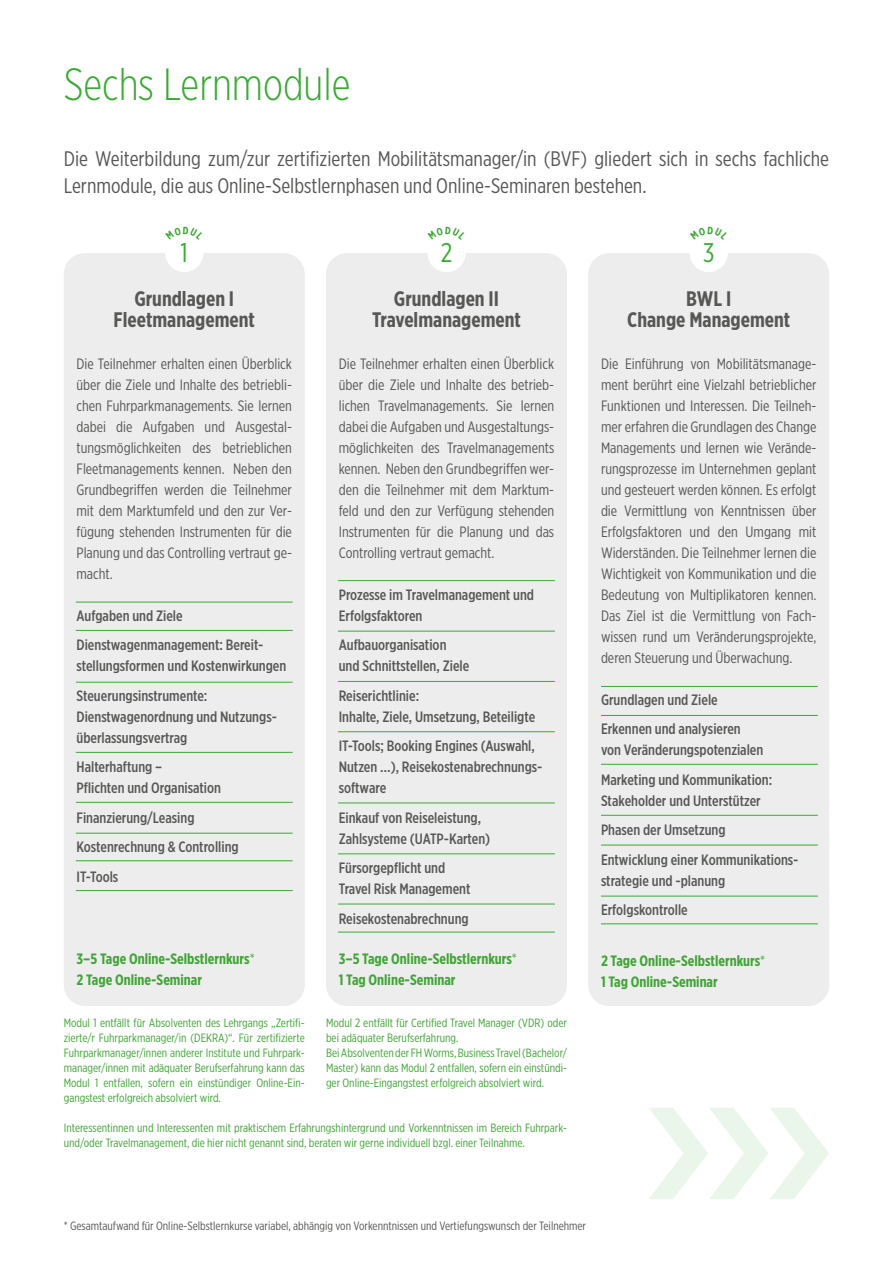
<style>
.page{position:relative;width:893px;height:1263px;background:#fff}
.page>*{position:absolute;margin:0;border:0;box-sizing:border-box;transform-origin:0 0}
.Head_16{font:300 45px "Gotham X Narrow";color:#3aaa35}
.Copy{font:27px "Gotham X Narrow";color:#3aaa35}
.Copy-2{font:21px/27px "Gotham X Narrow";color:#575756}
.Copy-3{font:700 21px/21px "Gotham X Narrow";color:#575756;text-align:center}
.Copy-4{font:15px/21px "Gotham X Narrow";color:#575756;text-align:justify}
.Copy-5{font:500 15px/21px "Gotham X Narrow";color:#575756}
.Copy-6{font:700 15px "Gotham X Narrow";color:#3fa535}
.Copy-7{font:12px/15px "Gotham X Narrow";color:#3fa535}
.Copy-8{font:12px "Gotham X Narrow";color:#575756}
.s1{font-weight:400}
</style>
<div class="page">
<div style="left:326px;top:253px;width:241px;height:753px;background:#ededed;border-radius:21px"></div>
<div style="left:588px;top:253px;width:241px;height:753px;background:#ededed;border-radius:21px"></div>
<div style="left:427px;top:234px;width:39px;height:38px;background:#fff;border-radius:50%"></div>
<div style="left:690px;top:234px;width:38px;height:38px;background:#fff;border-radius:50%"></div>
<div style="left:64px;top:253px;width:241px;height:753px;background:#ededed;border-radius:21px"></div>
<svg style="left:649px;top:1108px;width:180px;height:91px"></svg>
<div style="left:165px;top:234px;width:38px;height:38px;background:#fff;border-radius:50%"></div>
<hr style="left:76px;top:602px;width:217px;height:1px;background:#3aaa35">
<hr style="left:338px;top:580px;width:217px;height:1px;background:#3aaa35">
<hr style="left:601px;top:686px;width:217px;height:1px;background:#3aaa35">
<hr style="left:601px;top:715px;width:217px;height:1px;background:#3aaa35">
<hr style="left:601px;top:764px;width:217px;height:1px;background:#3aaa35">
<hr style="left:601px;top:815px;width:217px;height:1px;background:#3aaa35">
<hr style="left:601px;top:845px;width:217px;height:1px;background:#3aaa35">
<hr style="left:601px;top:896px;width:217px;height:1px;background:#3aaa35">
<hr style="left:601px;top:923px;width:217px;height:1px;background:#3aaa35">
<hr style="left:338px;top:631px;width:217px;height:1px;background:#3aaa35">
<hr style="left:338px;top:853px;width:217px;height:1px;background:#3aaa35">
<hr style="left:338px;top:681px;width:217px;height:1px;background:#3aaa35">
<hr style="left:338px;top:731px;width:217px;height:1px;background:#3aaa35">
<hr style="left:338px;top:904px;width:217px;height:1px;background:#3aaa35">
<hr style="left:338px;top:802px;width:217px;height:1px;background:#3aaa35">
<hr style="left:338px;top:932px;width:217px;height:1px;background:#3aaa35">
<hr style="left:76px;top:630px;width:217px;height:1px;background:#3aaa35">
<hr style="left:76px;top:682px;width:217px;height:1px;background:#3aaa35">
<hr style="left:76px;top:752px;width:217px;height:1px;background:#3aaa35">
<hr style="left:76px;top:802px;width:217px;height:1px;background:#3aaa35">
<hr style="left:76px;top:833px;width:217px;height:1px;background:#3aaa35">
<hr style="left:76px;top:860px;width:217px;height:1px;background:#3aaa35">
<hr style="left:76px;top:890px;width:217px;height:1px;background:#3aaa35">
<p class="Head_16" style="left:64px;top:58px;width:288px">Sechs Lernmodule</p>
<p class="Copy-2" style="left:64px;top:144px;width:767px">Die Weiterbildung zum/zur zertifizierten Mobilitätsmanager/in (BVF) gliedert sich in sechs fachliche<br>Lernmodule, die aus Online-Selbstlernphasen und Online-Seminaren bestehen.</p>
<p class="Copy" style="left:181px;top:236px;width:9px">1</p>
<p class="Copy-3" style="left:134px;top:288px;width:101px">Grundlagen I</p>
<p class="Copy-3" style="left:114px;top:309px;width:143px">Fleetmanagement</p>
<p class="Copy-4" style="left:77px;top:353px;width:217px">Die Teilnehmer erhalten einen Überblick über die Ziele und Inhalte des betriebli&shy;chen Fuhrparkmanagements. Sie lernen dabei die Aufgaben und Ausgestal&shy;tungsmöglichkeiten des betrieblichen Fleetmanagements kennen. Neben den Grundbegriffen werden die Teilnehmer mit dem Marktumfeld und den zur Ver&shy;fügung stehenden Instrumenten für die Planung und das Controlling vertraut ge&shy;macht.</p>
<p class="Copy-5" style="left:77px;top:605px;width:108px">Aufgaben und Ziele</p>
<p class="Copy-5" style="left:77px;top:634px;width:211px">Dienstwagenmanagement: Bereit&shy;stellungsformen und Kostenwirkungen</p>
<p class="Copy-5" style="left:77px;top:685px;width:202px">Steuerungsinstrumente:<br>Dienstwagenordnung und Nutzungs&shy;überlassungsvertrag</p>
<p class="Copy-5" style="left:77px;top:756px;width:146px">Halterhaftung –<br>Pflichten und Organisation</p>
<p class="Copy-5" style="left:77px;top:807px;width:119px">Finanzierung/Leasing</p>
<p class="Copy-5" style="left:77px;top:836px;width:164px">Kostenrechnung &amp; Controlling</p>
<p class="Copy-5" style="left:77px;top:866px;width:43px">IT-Tools</p>
<p class="Copy-6" style="left:77px;top:950px;width:180px">3–5 Tage Online-Selbstlernkurs<span class="s1">*</span></p>
<p class="Copy-6" style="left:77px;top:971px;width:127px">2 Tage Online-Seminar</p>
<p class="Copy" style="left:441px;top:236px;width:13px">2</p>
<p class="Copy" style="left:703px;top:236px;width:13px">3</p>
<p class="Copy-3" style="left:372px;top:288px;width:150px">Grundlagen II<br>Travelmanagement</p>
<p class="Copy-4" style="left:339px;top:353px;width:217px">Die Teilnehmer erhalten einen Überblick über die Ziele und Inhalte des betrieb&shy;lichen Travelmanagements. Sie lernen dabei die Aufgaben und Ausgestaltungs&shy;möglichkeiten des Travelmanagements kennen. Neben den Grundbegriffen wer&shy;den die Teilnehmer mit dem Marktum&shy;feld und den zur Verfügung stehenden Instrumenten für die Planung und das Controlling vertraut gemacht.</p>
<p class="Copy-5" style="left:339px;top:584px;width:197px">Prozesse im Travelmanagement und<br>Erfolgsfaktoren</p>
<p class="Copy-5" style="left:339px;top:634px;width:132px">Aufbauorganisation und Schnittstellen, Ziele</p>
<p class="Copy-5" style="left:339px;top:685px;width:198px">Reiserichtlinie:<br>Inhalte, Ziele, Umsetzung, Beteiligte</p>
<p class="Copy-5" style="left:339px;top:735px;width:205px">IT-Tools; Booking Engines (Auswahl,<br>Nutzen …), Reisekostenabrechnungs&shy;software</p>
<p class="Copy-5" style="left:339px;top:807px;width:153px">Einkauf von Reiseleistung,<br>Zahlsysteme (UATP-Karten)</p>
<p class="Copy-5" style="left:339px;top:857px;width:133px">Fürsorgepflicht und<br>Travel Risk Management</p>
<p class="Copy-5" style="left:339px;top:908px;width:131px">Reisekostenabrechnung</p>
<p class="Copy-6" style="left:339px;top:950px;width:180px">3–5 Tage Online-Selbstlernkurs<span class="s1">*</span></p>
<p class="Copy-6" style="left:339px;top:971px;width:118px">1 Tag Online-Seminar</p>
<p class="Copy-3" style="left:627px;top:288px;width:165px">BWL I<br>Change Management</p>
<p class="Copy-4" style="left:601px;top:353px;width:217px">Die Einführung von Mobilitätsmanage&shy;ment berührt eine Vielzahl betrieblicher Funktionen und Interessen. Die Teilneh&shy;mer erfahren die Grundlagen des Change Managements und lernen wie Verände&shy;rungsprozesse im Unternehmen geplant und gesteuert werden können. Es erfolgt die Vermittlung von Kenntnissen über Erfolgsfaktoren und den Umgang mit Widerständen. Die Teilnehmer lernen die Wichtigkeit von Kommunikation und die Bedeutung von Multiplikatoren kennen.<br>Das Ziel ist die Vermittlung von Fach&shy;wissen rund um Veränderungsprojekte, deren Steuerung und Überwachung.</p>
<p class="Copy-5" style="left:601px;top:689px;width:118px">Grundlagen und Ziele</p>
<p class="Copy-5" style="left:601px;top:718px;width:164px">Erkennen und analysieren von Veränderungspotenzialen</p>
<p class="Copy-5" style="left:601px;top:769px;width:173px">Marketing und Kommunikation:<br>Stakeholder und Unterstützer</p>
<p class="Copy-5" style="left:601px;top:819px;width:126px">Phasen der Umsetzung</p>
<p class="Copy-5" style="left:601px;top:849px;width:199px">Entwicklung einer Kommunikations&shy;strategie und -planung</p>
<p class="Copy-5" style="left:601px;top:899px;width:88px">Erfolgskontrolle</p>
<p class="Copy-6" style="left:601px;top:951px;width:166px">2 Tage Online-Selbstlernkurs<span class="s1">*</span></p>
<p class="Copy-6" style="left:601px;top:972px;width:118px">1 Tag Online-Seminar</p>
<p class="Copy-7" style="left:64px;top:1015px;width:242px;text-align:justify">Modul 1 entfällt für Absolventen des Lehrgangs „Zertifi&shy;zierte/r Fuhrparkmanager/in (DEKRA)“. Für zertifizierte Fuhrparkmanager/innen anderer Institute und Fuhrpark&shy;manager/innen mit adäquater Berufserfahrung kann das Modul 1 entfallen, sofern ein einstündiger Online-Ein&shy;gangstest erfolgreich absolviert wird.</p>
<p class="Copy-7" style="left:326px;top:1015px;width:242px">Modul 2 entfällt für Certified Travel Manager (VDR) oder bei adäquater Berufserfahrung.</p>
<p class="Copy-7" style="left:326px;top:1045px;width:242px;text-align:justify">Bei Absolventen der FH Worms, Business Travel (Bachelor/ Master) kann das Modul 2 entfallen, sofern ein einstündi&shy;ger Online-Eingangstest erfolgreich absolviert wird.</p>
<p class="Copy-7" style="left:64px;top:1120px;width:505px">Interessentinnen und Interessenten mit praktischem Erfahrungshintergrund und Vorkenntnissen im Bereich Fuhrpark&shy;und/oder Travelmanagement, die hier nicht genannt sind, beraten wir gerne individuell bzgl. einer Teilnahme.</p>
<p class="Copy-8" style="left:64px;top:1219px;width:524px">* Gesamtaufwand für Online-Selbstlernkurse variabel, abhängig von Vorkenntnissen und Vertiefungswunsch der Teilnehmer</p>
</div>
